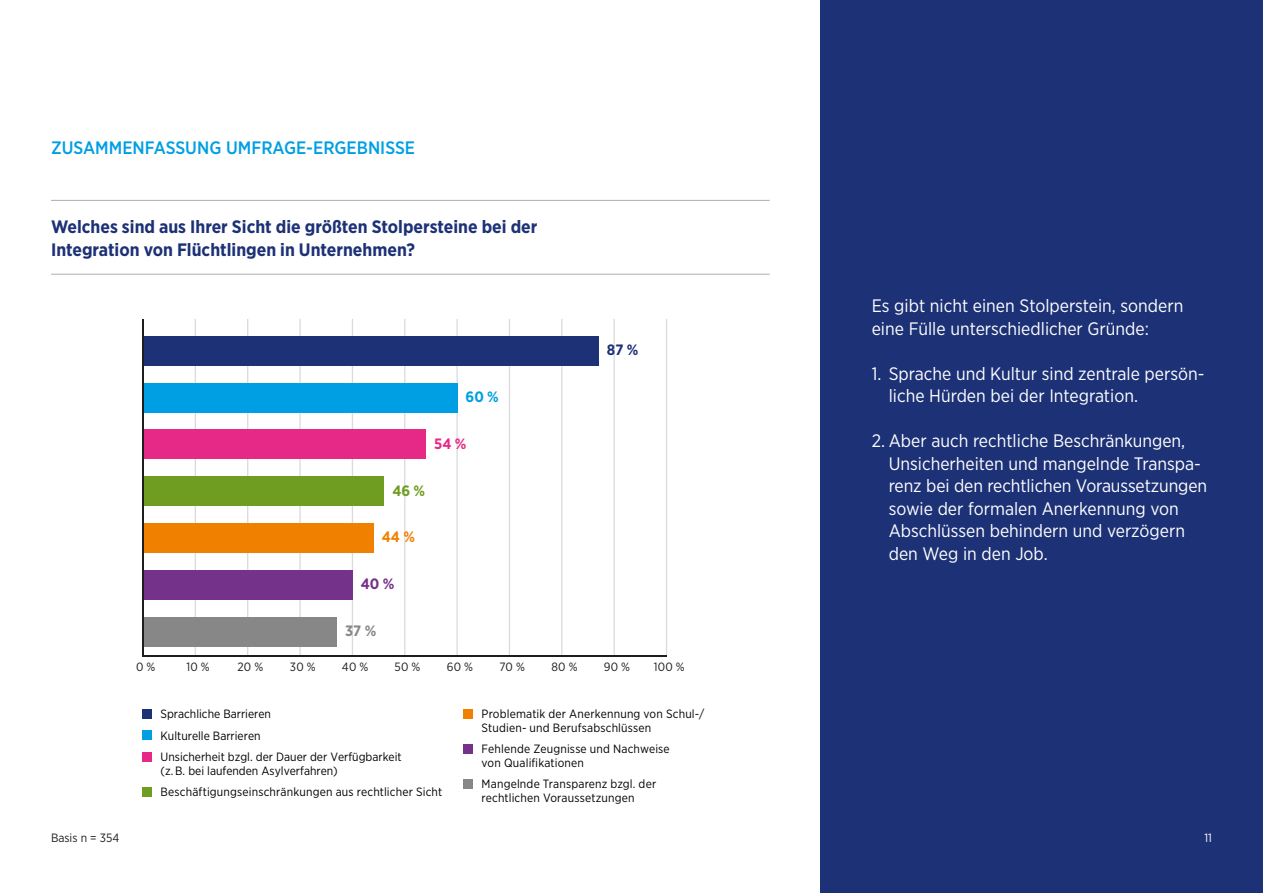
<style>
.page{position:relative;width:1263px;height:893px;background:#fff}
.page>*{position:absolute;margin:0;border:0;box-sizing:border-box;transform-origin:0 0}
.t1{font:18px/22.5px "Gotham Narrow";color:#fff}
.t2{font:700 18px/22.5px "Gotham Narrow";color:#1d3176}
.t3{font:500 18px "Gotham Narrow";color:#009fe3}
.t4{font:700 15px "Gotham Narrow";color:#1d3176}
.t5{font:700 15px "Gotham Narrow";color:#009fe3}
.t6{font:700 15px "Gotham Narrow";color:#e62987}
.t7{font:700 15px "Gotham Narrow";color:#6f9d21}
.t8{font:700 15px "Gotham Narrow";color:#f08100}
.t9{font:700 15px "Gotham Narrow";color:#75328a}
.t10{font:700 15px "Gotham Narrow";color:#878787}
.t11{font:12px/21.5px "Gotham Narrow";letter-spacing:.01em;color:#000101}
.t12{font:12px "Gotham Narrow";color:#1d1d1b}
.t13{font:12px "Gotham Narrow";color:#fff}
</style>
<div class="page">
<div style="left:821px;top:0;width:442px;height:893px;background:#1d3176"></div>
<div style="left:142px;top:709px;width:10px;height:10px;background:#1d3176"></div>
<div style="left:142px;top:731px;width:10px;height:9px;background:#009fe3"></div>
<div style="left:142px;top:752px;width:10px;height:10px;background:#e62987"></div>
<div style="left:142px;top:787px;width:10px;height:10px;background:#6f9d21"></div>
<div style="left:463px;top:709px;width:10px;height:10px;background:#f08100"></div>
<div style="left:463px;top:744px;width:10px;height:10px;background:#75328a"></div>
<div style="left:463px;top:779px;width:10px;height:10px;background:#878787"></div>
<hr style="left:195px;top:319px;width:1px;height:337px;background:#dadada">
<hr style="left:247px;top:319px;width:1px;height:337px;background:#dadada">
<hr style="left:299px;top:319px;width:2px;height:337px;background:#dadada">
<hr style="left:352px;top:319px;width:1px;height:337px;background:#dadada">
<hr style="left:404px;top:319px;width:1px;height:337px;background:#dadada">
<hr style="left:456px;top:319px;width:2px;height:337px;background:#dadada">
<hr style="left:509px;top:319px;width:1px;height:337px;background:#dadada">
<hr style="left:561px;top:319px;width:1px;height:337px;background:#dadada">
<hr style="left:613px;top:319px;width:2px;height:337px;background:#dadada">
<hr style="left:666px;top:319px;width:1px;height:337px;background:#dadada">
<hr style="left:142px;top:655px;width:525px;height:2px;background:#1d1d1b">
<div style="left:143px;top:336px;width:455px;height:30px;background:#1d3176"></div>
<div style="left:143px;top:383px;width:314px;height:30px;background:#009fe3"></div>
<div style="left:143px;top:430px;width:283px;height:29px;background:#e62987"></div>
<div style="left:143px;top:476px;width:241px;height:30px;background:#6f9d21"></div>
<div style="left:143px;top:523px;width:230px;height:30px;background:#f08100"></div>
<div style="left:143px;top:570px;width:209px;height:30px;background:#75328a"></div>
<div style="left:143px;top:617px;width:194px;height:29px;background:#878787"></div>
<hr style="left:142px;top:319px;width:2px;height:338px;background:#1d1d1b">
<hr style="left:51px;top:274px;width:719px;height:1px;background:#b3b2b2">
<hr style="left:51px;top:200px;width:719px;height:1px;background:#b3b2b2">
<h1 class="t3" style="left:51px;top:137px;width:366px">ZUSAMMENFASSUNG UMFRAGE-ERGEBNISSE</h1>
<h1 class="t2" style="left:51px;top:215px;width:488px">Welches sind aus Ihrer Sicht die größten Stolpersteine bei der<br>Integration von Flüchtlingen in Unternehmen?</h1>
<p class="t5" style="left:466px;top:387px;width:35px">60 %</p>
<p class="t6" style="left:434px;top:434px;width:34px">54 %</p>
<p class="t7" style="left:392px;top:481px;width:34px">46 %</p>
<p class="t8" style="left:382px;top:527px;width:35px">44 %</p>
<p class="t9" style="left:361px;top:574px;width:35px">40 %</p>
<p class="t10" style="left:345px;top:621px;width:33px">37 %</p>
<p class="t4" style="left:607px;top:340px;width:33px">87 %</p>
<p class="t12" style="left:136px;top:660px;width:21px">0 %</p>
<p class="t12" style="left:186px;top:660px;width:25px">10 %</p>
<p class="t12" style="left:238px;top:660px;width:27px">20 %</p>
<p class="t12" style="left:290px;top:660px;width:27px">30 %</p>
<p class="t12" style="left:342px;top:660px;width:28px">40 %</p>
<p class="t12" style="left:394px;top:660px;width:27px">50 %</p>
<p class="t12" style="left:447px;top:660px;width:28px">60 %</p>
<p class="t12" style="left:499px;top:660px;width:27px">70 %</p>
<p class="t12" style="left:551px;top:660px;width:28px">80 %</p>
<p class="t12" style="left:604px;top:660px;width:28px">90 %</p>
<p class="t12" style="left:654px;top:660px;width:33px">100 %</p>
<p class="t11" style="left:161px;top:703px;width:243px">Sprachliche Barrieren<br>Kulturelle Barrieren<br>Unsicherheit bzgl. der Dauer der Verfügbarkeit</p>
<p class="t11" style="left:161px;top:759px;width:283px">(z.B. bei laufenden Asylverfahren)<br>Beschäftigungseinschränkungen aus rechtlicher Sicht</p>
<p class="t11" style="left:482px;top:707px;width:224px;line-height:13.5px">Problematik der Anerkennung von Schul-/<br>Studien- und Berufsabschlüssen</p>
<p class="t11" style="left:482px;top:742px;width:190px;line-height:13.5px">Fehlende Zeugnisse und Nachweise von Qualifikationen</p>
<p class="t11" style="left:482px;top:777px;width:176px;line-height:13.5px">Mangelnde Transparenz bzgl. der rechtlichen Voraussetzungen</p>
<h1 class="t1" style="left:872px;top:294px;width:313px">Es gibt nicht einen Stolperstein, sondern eine Fülle unterschiedlicher Gründe:</h1>
<h1 class="t1" style="left:889px;top:362px;width:317px;text-indent:-17px">1. Sprache und Kultur sind zentrale persön&shy;liche Hürden bei der Integration.</h1>
<h1 class="t1" style="left:889px;top:429px;width:320px;text-indent:-17px">2. Aber auch rechtliche Beschränkungen, Unsicherheiten und mangelnde Transpa&shy;renz bei den rechtlichen Voraussetzungen sowie der formalen Anerkennung von Abschlüssen behindern und verzögern den Weg in den Job.</h1>
<p class="t12" style="left:51px;top:830px;width:70px">Basis n = 354</p>
<p class="t13" style="left:1204px;top:830px;width:9px">11</p>
</div>
